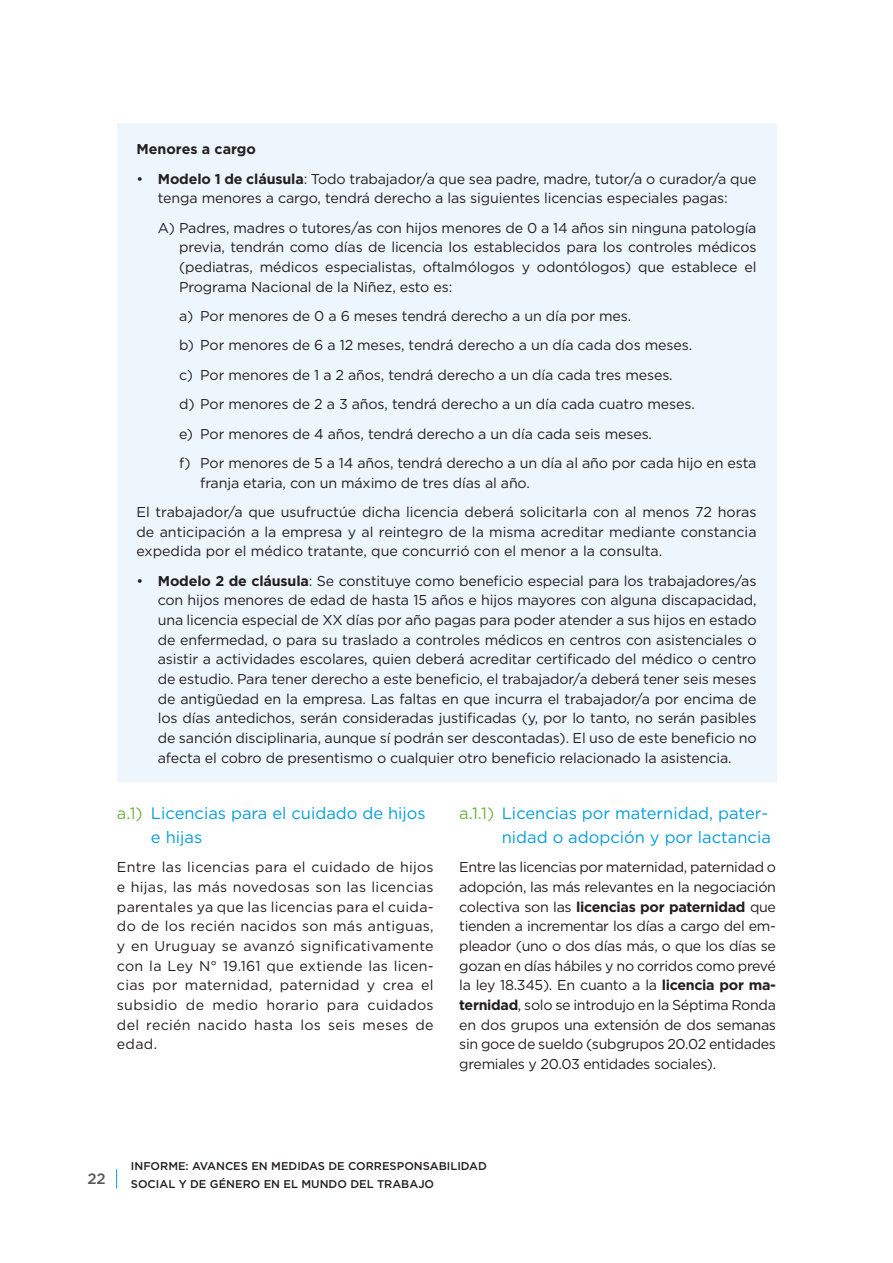
<style>
.page{position:relative;width:893px;height:1263px;background:#fff}
.page>*{position:absolute;margin:0;border:0;box-sizing:border-box;transform-origin:0 0}
.t1{font:16.5px/24px "Gotham";color:#069ddc}
.t2{font:500 15px "Gotham";color:#57585a}
.t3{font:14.25px/19.6px "Gotham";letter-spacing:-.01em;color:#231f20;text-align:justify}
.t4{font:700 14.25px "Gotham";color:#231f20}
.t5{font:500 11.25px "Gotham";color:#231f20}
.s1{font-weight:700}
.s2{color:#6cb43f}
</style>
<div class="page">
<svg style="left:116px;top:1169px;width:1px;height:19px"></svg>
<div style="left:117px;top:123px;width:659px;height:659px;background:#edf6fc"></div>
<p class="t4" style="left:137px;top:140px;width:121px">Menores a cargo</p>
<p class="t3" style="left:137px;top:168px;width:621px;text-align:center">• <span class="s1">Modelo 1 de cláusula</span>: Todo trabajador/a que sea padre, madre, tutor/a o curador/a que tenga menores a cargo, tendrá derecho a las siguientes licencias especiales pagas:</p>
<p class="t3" style="left:179px;top:217px;width:579px;text-indent:-21px">A) Padres, madres o tutores/as con hijos menores de 0 a 14 años sin ninguna patología previa, tendrán como días de licencia los establecidos para los controles médicos (pediatras, médicos especialistas, oftalmólogos y odontólogos) que establece el Programa Nacional de la Niñez, esto es:</p>
<p class="t3" style="left:179px;top:301px;width:579px;line-height:29.4px;text-align:left">a) Por menores de 0 a 6 meses tendrá derecho a un día por mes.<br>b) Por menores de 6 a 12 meses, tendrá derecho a un día cada dos meses.<br>c) Por menores de 1 a 2 años, tendrá derecho a un día cada tres meses.<br>d) Por menores de 2 a 3 años, tendrá derecho a un día cada cuatro meses.<br>e) Por menores de 4 años, tendrá derecho a un día cada seis meses.<br>f) Por menores de 5 a 14 años, tendrá derecho a un día al año por cada hijo en esta</p>
<p class="t3" style="left:137px;top:468px;width:621px;line-height:29.4px;text-indent:64px">franja etaria, con un máximo de tres días al año.<br>El trabajador/a que usufructúe dicha licencia deberá solicitarla con al menos 72 horas</p>
<p class="t3" style="left:137px;top:522px;width:622px">de anticipación a la empresa y al reintegro de la misma acreditar mediante constancia expedida por el médico tratante, que concurrió con el menor a la consulta.</p>
<p class="t3" style="left:158px;top:571px;width:600px;text-indent:-21px">• <span class="s1">Modelo 2 de cláusula</span>: Se constituye como beneficio especial para los trabajadores/as con hijos menores de edad de hasta 15 años e hijos mayores con alguna discapacidad, una licencia especial de XX días por año pagas para poder atender a sus hijos en estado de enfermedad, o para su traslado a controles médicos en centros con asistenciales o asistir a actividades escolares, quien deberá acreditar certificado del médico o centro de estudio. Para tener derecho a este beneficio, el trabajador/a deberá tener seis meses de antigüedad en la empresa. Las faltas en que incurra el trabajador/a por encima de los días antedichos, serán consideradas justificadas (y, por lo tanto, no serán pasibles de sanción disciplinaria, aunque sí podrán ser descontadas). El uso de este beneficio no afecta el cobro de presentismo o cualquier otro beneficio relacionado la asistencia.</p>
<p class="t1" style="left:151px;top:801px;width:276px;text-indent:-34px"><span class="s2">a.1)</span> Licencias para el cuidado de hijos e hijas</p>
<p class="t3" style="left:117px;top:857px;width:318px">Entre las licencias para el cuidado de hijos e hijas, las más novedosas son las licencias parentales ya que las licencias para el cuida&shy;do de los recién nacidos son más antiguas, y en Uruguay se avanzó significativamente con la Ley N° 19.161 que extiende las licen&shy;cias por maternidad, paternidad y crea el subsidio de medio horario para cuidados del recién nacido hasta los seis meses de edad.</p>
<p class="t1" style="left:459px;top:801px;width:313px;text-align:right"><span class="s2">a.1.1)</span> Licencias por maternidad, pater&shy;nidad o adopción y por lactancia</p>
<p class="t3" style="left:459px;top:857px;width:318px">Entre las licencias por maternidad, paternidad o adopción, las más relevantes en la negociación colectiva son las <span class="s1">licencias por paternidad</span> que tienden a incrementar los días a cargo del em&shy;pleador (uno o dos días más, o que los días se gozan en días hábiles y no corridos como prevé la ley 18.345). En cuanto a la <span class="s1">licencia por ma&shy;ternidad</span>, solo se introdujo en la Séptima Ronda en dos grupos una extensión de dos semanas sin goce de sueldo (subgrupos 20.02 entidades gremiales y 20.03 entidades sociales).</p>
<p class="t5" style="left:131px;top:1159px;width:357px">INFORME: AVANCES EN MEDIDAS DE CORRESPONSABILIDAD</p>
<p class="t2" style="left:87px;top:1169px;width:20px">22</p>
<p class="t5" style="left:131px;top:1177px;width:305px">SOCIAL Y DE GÉNERO EN EL MUNDO DEL TRABAJO</p>
</div>
